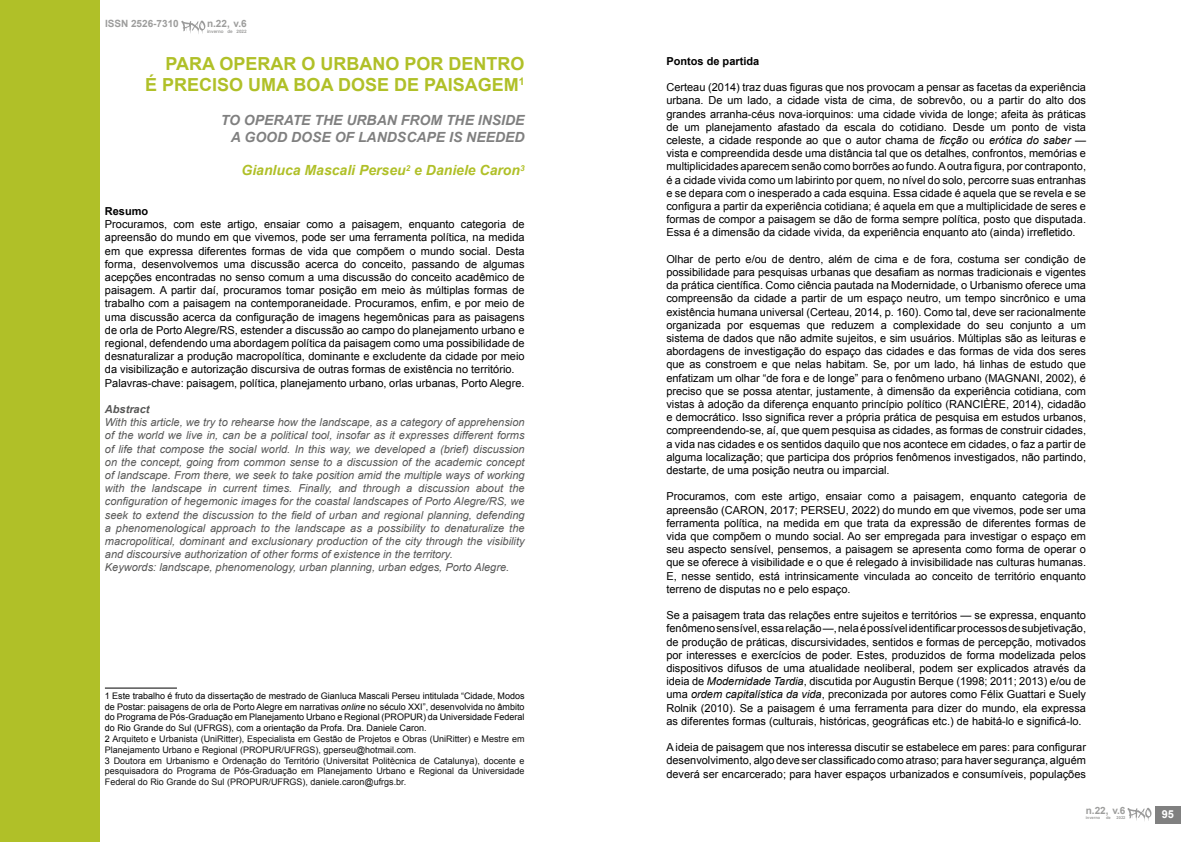
<style>
.page{position:relative;width:1191px;height:842px;background:#fff}
.page>*{position:absolute;margin:0;border:0;box-sizing:border-box;transform-origin:0 0}
.t1{font:700 18px/21.6px "Arial";color:#b0c028;text-align:right}
.t2{font:italic 700 14px/16.8px "Arial";color:#808080;text-align:right}
.t3{font:italic 700 14px "Arial";color:#b0c028}
.t4{font:11px/13.2px "Arial";color:#000;text-align:justify}
.t5{font:italic 11px/13.2px "Arial";color:#575756}
.t6{font:700 11px "Arial";color:#000}
.t7{font:italic 700 11px "Arial";color:#575756}
.t8{font:700 11px "Arial";color:#fff}
.t9{font:700 10px "Arial";color:#9d9d9c}
.t10{font:9px/10.8px "Arial";color:#111}
.t11{font:700 4.6px "Arial";color:#9d9d9c}
.t12{font:700 4px "Arial";color:#9d9d9c}
.s1{color:#000}
.s2{font-style:italic;color:#000}
.s3{font-style:italic}
</style>
<div class="page">
<hr style="left:105px;top:687px;width:72px;height:1px;background:#000">
<div style="left:0;top:0;width:99px;height:842px;background:#b0c028"></div>
<svg style="left:181px;top:21px;width:24px;height:13px"></svg>
<div style="left:1155px;top:806px;width:25px;height:17px;background:#808080"></div>
<svg style="left:1127px;top:808px;width:24px;height:13px"></svg>
<p class="t9" style="left:105px;top:17px;width:75px">ISSN 2526-7310</p>
<p class="t9" style="left:207px;top:17px;width:41px">n.22, v.6</p>
<p class="t11" style="left:207px;top:28px;width:41px">inverno de 2022</p>
<h1 class="t1" style="left:145px;top:53px;width:381px">PARA OPERAR O URBANO POR DENTRO<br>É PRECISO UMA BOA DOSE DE PAISAGEM<sup>1</sup></h1>
<p class="t2" style="left:221px;top:112px;width:305px">TO OPERATE THE URBAN FROM THE INSIDE<br>A GOOD DOSE OF LANDSCAPE IS NEEDED</p>
<p class="t3" style="left:241px;top:161px;width:284px">Gianluca Mascali Perseu<sup>2</sup> e Daniele Caron<sup>3</sup></p>
<p class="t6" style="left:105px;top:204px;width:45px">Resumo</p>
<p class="t4" style="left:105px;top:218px;width:421px;text-align:left">Procuramos, com este artigo, ensaiar como a paisagem, enquanto categoria de apreensão do mundo em que vivemos, pode ser uma ferramenta política, na medida em que expressa diferentes formas de vida que compõem o mundo social. Desta forma, desenvolvemos uma discussão acerca do conceito, passando de algumas acepções encontradas no senso comum a uma discussão do conceito acadêmico de paisagem. A partir daí, procuramos tomar posição em meio às múltiplas formas de trabalho com a paisagem na contemporaneidade. Procuramos, enfim, e por meio de uma discussão acerca da configuração de imagens hegemônicas para as paisagens de orla de Porto Alegre/RS, estender a discussão ao campo do planejamento urbano e regional, defendendo uma abordagem política da paisagem como uma possibilidade de desnaturalizar a produção macropolítica, dominante e excludente da cidade por meio da visibilização e autorização discursiva de outras formas de existência no território.<br>Palavras-chave: paisagem, política, planejamento urbano, orlas urbanas, Porto Alegre.</p>
<p class="t7" style="left:105px;top:402px;width:46px">Abstract</p>
<p class="t5" style="left:105px;top:416px;width:421px">With this article, we try to rehearse how the landscape, as a category of apprehension of the world we live in, can be a political tool, insofar as it expresses different forms of life that compose the social world. In this way, we developed a (brief) discussion on the concept, going from common sense to a discussion of the academic concept of landscape. From there, we seek to take position amid the multiple ways of working with the landscape in current times. Finally, and through a discussion about the configuration of hegemonic images for the coastal landscapes of Porto Alegre/RS, we seek to extend the discussion to the field of urban and regional planning, defending a phenomenological approach to the landscape as a possibility to denaturalize the macropolitical, dominant and exclusionary production of the city through the visibility and discoursive authorization of other forms of existence in the territory.<br>Keywords: landscape, phenomenology, urban planning, urban edges, Porto Alegre.</p>
<p class="t10" style="left:105px;top:690px;width:421px"><span class="s1">1 Este trabalho é fruto da dissertação de mestrado de Gianluca Mascali Perseu intitulada “Cidade, Modos de Postar: paisagens de orla de Porto Alegre em narrativas</span> <span class="s2">online</span> <span class="s1">no século XXI”, desenvolvida no âmbito do Programa de Pós-Graduação em Planejamento Urbano e Regional (PROPUR) da Universidade Federal do Rio Grande do Sul (UFRGS), com a orientação da Profa. Dra. Daniele Caron.<br>2</span> Arquiteto e Urbanista (UniRitter), Especialista em Gestão de Projetos e Obras (UniRitter) e Mestre em Planejamento Urbano e Regional (PROPUR/UFRGS), gperseu@hotmail.com.<br><span class="s1">3</span> Doutora em Urbanismo e Ordenação do Território (Universitat Politècnica de Catalunya), docente e pesquisadora do Programa de Pós-Graduação em Planejamento Urbano e Regional da Universidade Federal do Rio Grande do Sul (PROPUR/UFRGS), daniele.caron@ufrgs.br.</p>
<p class="t6" style="left:666px;top:54px;width:94px">Pontos de partida</p>
<p class="t4" style="left:666px;top:81px;width:421px">Certeau (2014) traz duas figuras que nos provocam a pensar as facetas da experiência urbana. De um lado, a cidade vista de cima, de sobrevôo, ou a partir do alto dos grandes arranha-céus nova-iorquinos: uma cidade vivida de longe; afeita às práticas de um planejamento afastado da escala do cotidiano. Desde um ponto de vista celeste, a cidade responde ao que o autor chama de <span class="s3">ficção</span> ou <span class="s3">erótica do saber</span> — vista e compreendida desde uma distância tal que os detalhes, confrontos, memórias e multiplicidades aparecem senão como borrões ao fundo. A outra figura, por contraponto, é a cidade vivida como um labirinto por quem, no nível do solo, percorre suas entranhas e se depara com o inesperado a cada esquina. Essa cidade é aquela que se revela e se configura a partir da experiência cotidiana; é aquela em que a multiplicidade de seres e formas de compor a paisagem se dão de forma sempre política, posto que disputada.<br>Essa é a dimensão da cidade vivida, da experiência enquanto ato (ainda) irrefletido.</p>
<p class="t4" style="left:666px;top:252px;width:421px">Olhar de perto e/ou de dentro, além de cima e de fora, costuma ser condição de possibilidade para pesquisas urbanas que desafiam as normas tradicionais e vigentes da prática científica. Como ciência pautada na Modernidade, o Urbanismo oferece uma compreensão da cidade a partir de um espaço neutro, um tempo sincrônico e uma existência humana universal (Certeau, 2014, p. 160). Como tal, deve ser racionalmente organizada por esquemas que reduzem a complexidade do seu conjunto a um sistema de dados que não admite sujeitos, e sim usuários. Múltiplas são as leituras e abordagens de investigação do espaço das cidades e das formas de vida dos seres que as constroem e que nelas habitam. Se, por um lado, há linhas de estudo que enfatizam um olhar “de fora e de longe” para o fenômeno urbano (MAGNANI, 2002), é preciso que se possa atentar, justamente, à dimensão da experiência cotidiana, com vistas à adoção da diferença enquanto princípio político (RANCIÈRE, 2014), cidadão e democrático. Isso significa rever a própria prática de pesquisa em estudos urbanos, compreendendo-se, aí, que quem pesquisa as cidades, as formas de construir cidades, a vida nas cidades e os sentidos daquilo que nos acontece em cidades, o faz a partir de alguma localização; que participa dos próprios fenômenos investigados, não partindo, destarte, de uma posição neutra ou imparcial.</p>
<p class="t4" style="left:666px;top:490px;width:421px">Procuramos, com este artigo, ensaiar como a paisagem, enquanto categoria de apreensão (CARON, 2017; PERSEU, 2022) do mundo em que vivemos, pode ser uma ferramenta política, na medida em que trata da expressão de diferentes formas de vida que compõem o mundo social. Ao ser empregada para investigar o espaço em seu aspecto sensível, pensemos, a paisagem se apresenta como forma de operar o que se oferece à visibilidade e o que é relegado à invisibilidade nas culturas humanas.<br>E, nesse sentido, está intrinsicamente vinculada ao conceito de território enquanto terreno de disputas no e pelo espaço.</p>
<p class="t4" style="left:666px;top:609px;width:421px">Se a paisagem trata das relações entre sujeitos e territórios — se expressa, enquanto fenômeno sensível, essa relação —, nela é possível identificar processos de subjetivação, de produção de práticas, discursividades, sentidos e formas de percepção, motivados por interesses e exercícios de poder. Estes, produzidos de forma modelizada pelos dispositivos difusos de uma atualidade neoliberal, podem ser explicados através da ideia de <span class="s3">Modernidade Tardia</span>, discutida por Augustin Berque (1998; 2011; 2013) e/ou de uma <span class="s3">ordem capitalística da vida</span>, preconizada por autores como Félix Guattari e Suely Rolnik (2010). Se a paisagem é uma ferramenta para dizer do mundo, ela expressa as diferentes formas (culturais, históricas, geográficas etc.) de habitá-lo e significá-lo.</p>
<p class="t4" style="left:666px;top:741px;width:421px">A ideia de paisagem que nos interessa discutir se estabelece em pares: para configurar desenvolvimento, algo deve ser classificado como atraso; para haver segurança, alguém deverá ser encarcerado; para haver espaços urbanizados e consumíveis, populações</p>
<p class="t9" style="left:1085px;top:804px;width:41px">n.22, v.6</p>
<p class="t12" style="left:1085px;top:815px;width:16px">inverno</p>
<p class="t12" style="left:1106px;top:815px;width:6px">de</p>
<p class="t12" style="left:1116px;top:815px;width:10px">2022</p>
<p class="t8" style="left:1161px;top:807px;width:14px">95</p>
</div>
